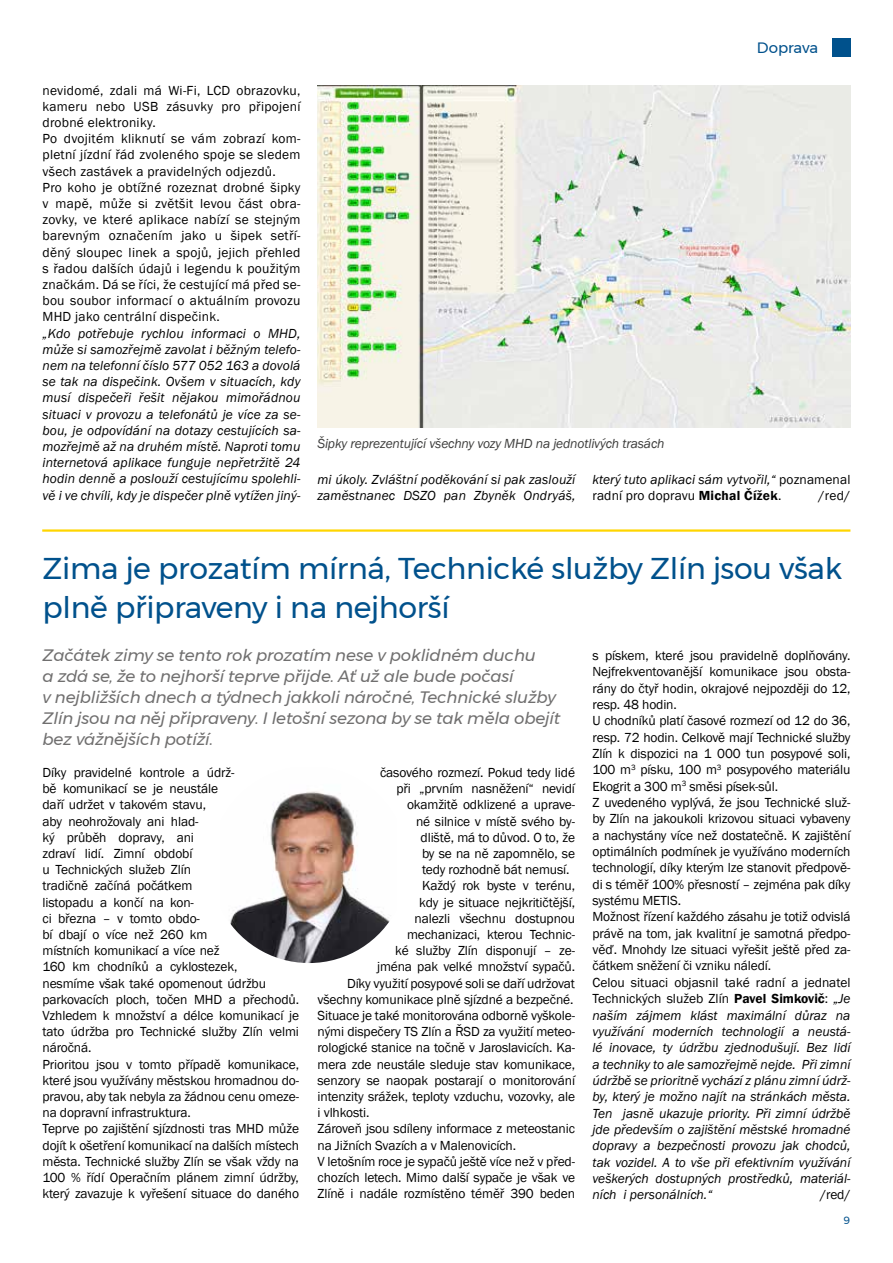
<style>
.page{position:relative;width:893px;height:1263px;background:#fff}
.page>*{position:absolute;margin:0;border:0;box-sizing:border-box;transform-origin:0 0}
.t1{font:30px/39px "Montserrat";letter-spacing:-.01em;color:#00518c}
.t2{font:italic 16.5px/21px "Montserrat";letter-spacing:-.01em;color:#706f6f}
.t3{font:15px "Montserrat";letter-spacing:-.005em;color:#00518c}
.t4{font:13.5px/16.4px "Franklin Gothic";letter-spacing:-.01em;color:#000}
.t5{font:italic 13.5px/16.2px "Franklin Gothic";letter-spacing:.01em;color:#000}
.t6{font:13.5px/16.2px "Franklin Gothic";letter-spacing:.02em;color:#000}
.t7{font:italic 13.5px "Franklin Gothic";letter-spacing:-.01em;color:#3c3c3b}
.t8{font:10.5px "Montserrat";color:#00518c}
.s1{font-style:normal}
.s2{font-family:"MMZ text Book Bold";font-style:normal}
.s3{font-family:"MMZ text Book Bold"}
.s4{font-style:italic}
</style>
<div class="page">
<svg style="left:832px;top:38px;width:18px;height:19px"></svg>
<hr style="left:42px;top:529px;width:808px;height:3px;background:#ffd500">
<img style="left:317px;top:85px;width:533px;height:342px">
<img style="left:230px;top:791px;width:160px;height:172px">
<p class="t6" style="left:42px;top:82px;width:259px">nevidomé, zdali má Wi-Fi, LCD obrazovku, kameru nebo USB zásuvky pro připojení drobné elektroniky.<br>Po dvojitém kliknutí se vám zobrazí kom&shy;pletní jízdní řád zvoleného spoje se sledem všech zastávek a pravidelných odjezdů.<br>Pro koho je obtížné rozeznat drobné šipky v mapě, může si zvětšit levou část obra&shy;zovky, ve které aplikace nabízí se stejným barevným označením jako u šipek setří&shy;děný sloupec linek a spojů, jejich přehled s řadou dalších údajů i legendu k použitým značkám. Dá se říci, že cestující má před se&shy;bou soubor informací o aktuálním provozu MHD jako centrální dispečink.</p>
<p class="t5" style="left:42px;top:325px;width:259px;text-align:justify">„Kdo potřebuje rychlou informaci o MHD, může si samozřejmě zavolat i běžným telefo&shy;nem na telefonní číslo 577 052 163 a dovolá se tak na dispečink. Ovšem v situacích, kdy musí dispečeři řešit nějakou mimořádnou situaci v provozu a telefonátů je více za se&shy;bou, je odpovídání na dotazy cestujících sa&shy;mozřejmě až na druhém místě. Naproti tomu internetová aplikace funguje nepřetržitě 24 hodin denně a poslouží cestujícímu spolehli&shy;vě i ve chvíli, kdy je dispečer plně vytížen jiný-</p>
<p class="t3" style="left:757px;top:37px;width:63px">Doprava</p>
<p class="t7" style="left:317px;top:435px;width:349px">Šipky reprezentující všechny vozy MHD na jednotlivých trasách</p>
<p class="t5" style="left:317px;top:471px;width:259px">mi úkoly. Zvláštní poděkování si pak zaslouží zaměstnanec DSZO pan Zbyněk Ondryáš,</p>
<p class="t5" style="left:592px;top:471px;width:259px">který tuto aplikaci sám vytvořil,“ <span class="s1">poznamenal radní pro dopravu</span> <span class="s2">Michal Čížek</span><span class="s1">.</span></p>
<p class="t4" style="left:818px;top:488px;width:34px">/red/</p>
<h1 class="t1" style="left:43px;top:548px;width:801px">Zima je prozatím mírná, Technické služby Zlín jsou však plně připraveny i na nejhorší</h1>
<p class="t2" style="left:43px;top:645px;width:519px">Začátek zimy se tento rok prozatím nese v poklidném duchu<br>a zdá se, že to nejhorší teprve přijde. Ať už ale bude počasí<br>v nejbližších dnech a týdnech jakkoli náročné, Technické služby Zlín jsou na něj připraveny. I letošní sezona by se tak měla obejít bez vážnějších potíží.</p>
<p class="t4" style="left:592px;top:648px;width:260px">s pískem, které jsou pravidelně doplňovány.<br>Nejfrekventovanější komunikace jsou obsta&shy;rány do čtyř hodin, okrajové nejpozději do 12, resp. 48 hodin.<br>U chodníků platí časové rozmezí od 12 do 36, resp. 72 hodin. Celkově mají Technické služby Zlín k dispozici na 1 000 tun posypové soli, 100 m<sup>3</sup> písku, 100 m<sup>3</sup> posypového materiálu Ekogrit a 300 m<sup>3</sup> směsi písek-sůl.<br>Z uvedeného vyplývá, že jsou Technické služ&shy;by Zlín na jakoukoli krizovou situaci vybaveny a nachystány více než dostatečně. K zajištění optimálních podmínek je využíváno moderních technologií, díky kterým lze stanovit předpově&shy;di s téměř 100% přesností – zejména pak díky systému METIS.<br>Možnost řízení každého zásahu je totiž odvislá právě na tom, jak kvalitní je samotná předpo&shy;věď. Mnohdy lze situaci vyřešit ještě před za&shy;čátkem sněžení či vzniku náledí.<br>Celou situaci objasnil také radní a jednatel Technických služeb Zlín <span class="s3">Pavel Simkovič</span>: <span class="s4">„Je naším zájmem klást maximální důraz na využívání moderních technologií a neustá&shy;lé inovace, ty údržbu zjednodušují. Bez lidí a techniky to ale samozřejmě nejde. Při zimní údržbě se prioritně vychází z plánu zimní údrž&shy;by, který je možno najít na stránkách města.<br>Ten jasně ukazuje priority. Při zimní údržbě jde především o zajištění městské hromadné dopravy a bezpečnosti provozu jak chodců, tak vozidel. A to vše při efektivním využívání veškerých dostupných prostředků, materiál&shy;ních i personálních.“</span></p>
<p class="t4" style="left:43px;top:765px;width:258px">Díky pravidelné kontrole a údrž-<br>bě komunikací se je neustále<br>daří udržet v takovém stavu,<br>aby neohrožovaly ani hlad-<br>ký průběh dopravy, ani<br>zdraví lidí. Zimní období<br>u Technických služeb Zlín<br>tradičně začíná počátkem<br>listopadu a končí na kon-<br>ci března – v tomto obdo-<br>bí dbají o více než 260 km<br>místních komunikací a více než<br>160 km chodníků a cyklostezek,<br>nesmíme však také opomenout údržbu parkovacích ploch, točen MHD a přechodů.<br>Vzhledem k množství a délce komunikací je tato údržba pro Technické služby Zlín velmi náročná.<br>Prioritou jsou v tomto případě komunikace, které jsou využívány městskou hromadnou do&shy;pravou, aby tak nebyla za žádnou cenu omeze&shy;na dopravní infrastruktura.<br>Teprve po zajištění sjízdnosti tras MHD může dojít k ošetření komunikací na dalších místech města. Technické služby Zlín se však vždy na 100 % řídí Operačním plánem zimní údržby, který zavazuje k vyřešení situace do daného</p>
<p class="t4" style="left:380px;top:765px;width:197px">časového rozmezí. Pokud tedy lidé</p>
<p class="t4" style="left:397px;top:781px;width:180px">při „prvním nasněžení“ nevidí</p>
<p class="t4" style="left:407px;top:797px;width:170px">okamžitě odklizené a uprave-</p>
<p class="t4" style="left:416px;top:813px;width:161px">né silnice v místě svého by-</p>
<p class="t4" style="left:421px;top:829px;width:156px">dliště, má to důvod. O to, že</p>
<p class="t4" style="left:422px;top:846px;width:155px">by se na ně zapomnělo, se</p>
<p class="t4" style="left:422px;top:862px;width:149px">tedy rozhodně bát nemusí.</p>
<p class="t4" style="left:422px;top:878px;width:155px">Každý rok byste v terénu,</p>
<p class="t4" style="left:419px;top:894px;width:158px">kdy je situace nejkritičtější,</p>
<p class="t4" style="left:415px;top:910px;width:162px">nalezli všechnu dostupnou</p>
<p class="t4" style="left:407px;top:927px;width:169px">mechanizaci, kterou Technic-</p>
<p class="t4" style="left:395px;top:943px;width:181px">ké služby Zlín disponují – ze-</p>
<p class="t4" style="left:377px;top:959px;width:200px">jména pak velké množství sypačů.</p>
<p class="t4" style="left:347px;top:975px;width:229px">Díky využití posypové soli se daří udržovat</p>
<p class="t4" style="left:318px;top:991px;width:257px">všechny komunikace plně sjízdné a bezpečné.</p>
<p class="t4" style="left:318px;top:1008px;width:259px">Situace je také monitorována odborně vyškole-</p>
<p class="t4" style="left:318px;top:1024px;width:259px">nými dispečery TS Zlín a ŘSD za využití meteo-</p>
<p class="t4" style="left:318px;top:1040px;width:259px">rologické stanice na točně v Jaroslavicích. Ka-</p>
<p class="t4" style="left:318px;top:1056px;width:259px">mera zde neustále sleduje stav komunikace,</p>
<p class="t4" style="left:318px;top:1072px;width:259px">senzory se naopak postarají o monitorování</p>
<p class="t4" style="left:318px;top:1089px;width:259px">intenzity srážek, teploty vzduchu, vozovky, ale</p>
<p class="t4" style="left:318px;top:1105px;width:53px">i vlhkosti.</p>
<p class="t4" style="left:318px;top:1121px;width:259px">Zároveň jsou sdíleny informace z meteostanic</p>
<p class="t4" style="left:318px;top:1137px;width:200px">na Jižních Svazích a v Malenovicích.</p>
<p class="t4" style="left:318px;top:1153px;width:259px">V letošním roce je sypačů ještě více než v před-</p>
<p class="t4" style="left:318px;top:1170px;width:259px">chozích letech. Mimo další sypače je však ve</p>
<p class="t4" style="left:318px;top:1186px;width:259px">Zlíně i nadále rozmístěno téměř 390 beden</p>
<p class="t4" style="left:820px;top:1187px;width:32px">/red/</p>
<p class="t8" style="left:843px;top:1212px;width:8px">9</p>
</div>
